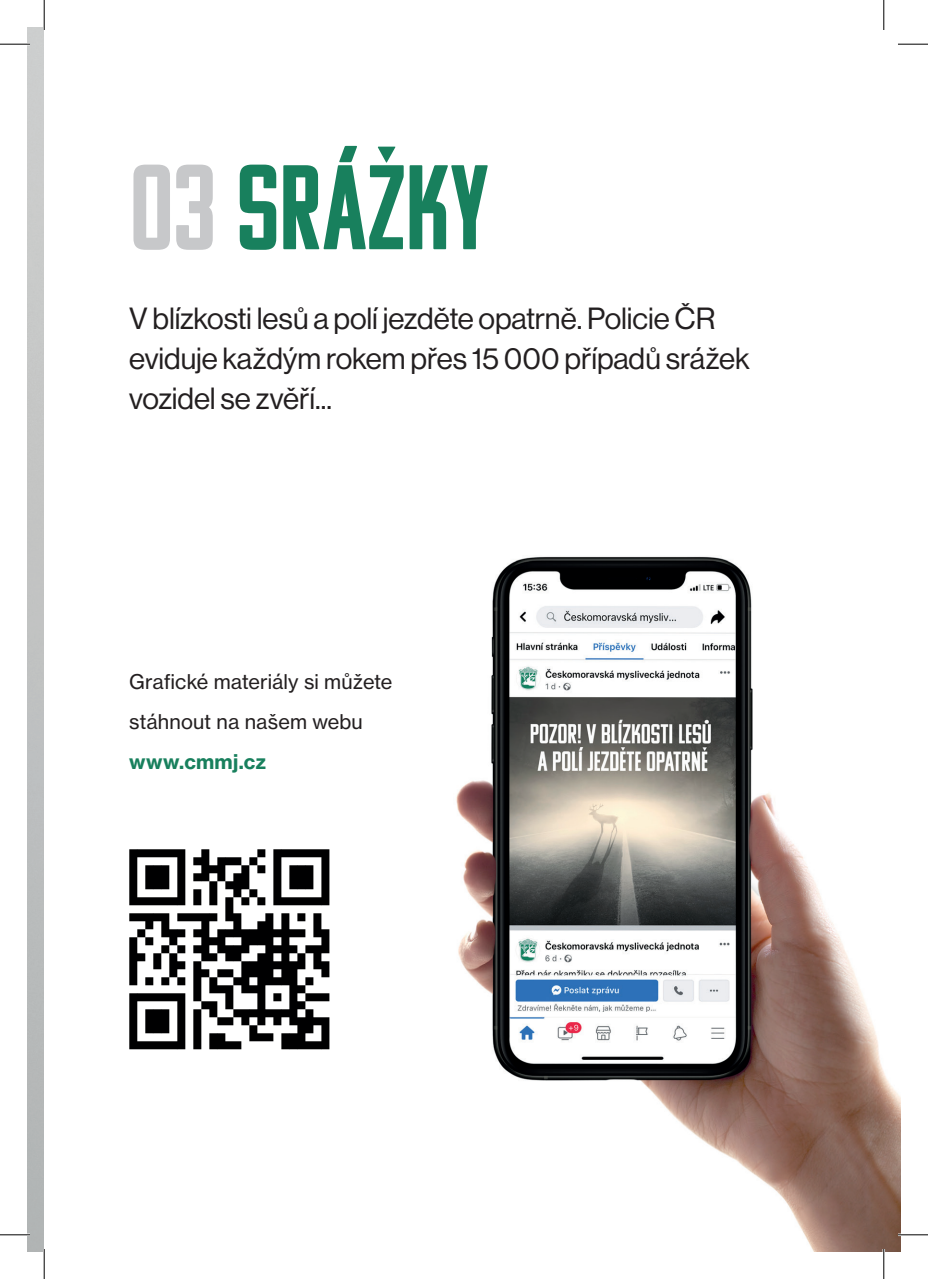
<style>
.page{position:relative;width:928px;height:1279px;background:#fff}
.page>*{position:absolute;margin:0;border:0;box-sizing:border-box;transform-origin:0 0}
.t1{font:120px "Komu A";letter-spacing:.01em;color:#18805d}
.t2{font:30px/40px "N Haas Grotesk DS Pro 55 Rg";letter-spacing:-.005em;color:#231f20}
.t3{font:20px/40px "N Haas Grotesk TX Pro 55 Rg";color:#231f20}
.t4{font:20px "N Haas Grotesk TX Pro 75 Bd";letter-spacing:.015em;color:#18805d}
.s1{color:#c7c8ca}
</style>
<div class="page">
<img style="left:129px;top:556px;width:771px;height:696px">
<svg style="left:129px;top:849px;width:200px;height:200px"></svg>
<hr style="left:897px;top:1233px;width:30px;height:3px;background:#fff">
<hr style="left:882px;top:1249px;width:2px;height:30px;background:#fff">
<hr style="left:0;top:44px;width:30px;height:1px;background:#000">
<hr style="left:897px;top:44px;width:30px;height:1px;background:#000">
<hr style="left:0;top:1234px;width:30px;height:1px;background:#000">
<hr style="left:897px;top:1234px;width:30px;height:1px;background:#000">
<hr style="left:44px;top:0;width:1px;height:30px;background:#000">
<hr style="left:44px;top:1249px;width:1px;height:30px;background:#000">
<hr style="left:883px;top:0;width:1px;height:30px;background:#000">
<hr style="left:883px;top:1249px;width:1px;height:30px;background:#000">
<h1 class="t1" style="left:129px;top:146px;width:359px"><span class="s1">03</span>srážky</h1>
<p class="t2" style="left:129px;top:299px;width:622px">V blízkosti lesů a polí jezděte opatrně. Policie ČR eviduje každým rokem přes 15 000 případů srážek vozidel se zvěří...</p>
<p class="t3" style="left:129px;top:662px;width:265px">Grafické materiály si můžete stáhnout na našem webu</p>
<p class="t4" style="left:129px;top:749px;width:138px">www.cmmj.cz</p>
</div>
